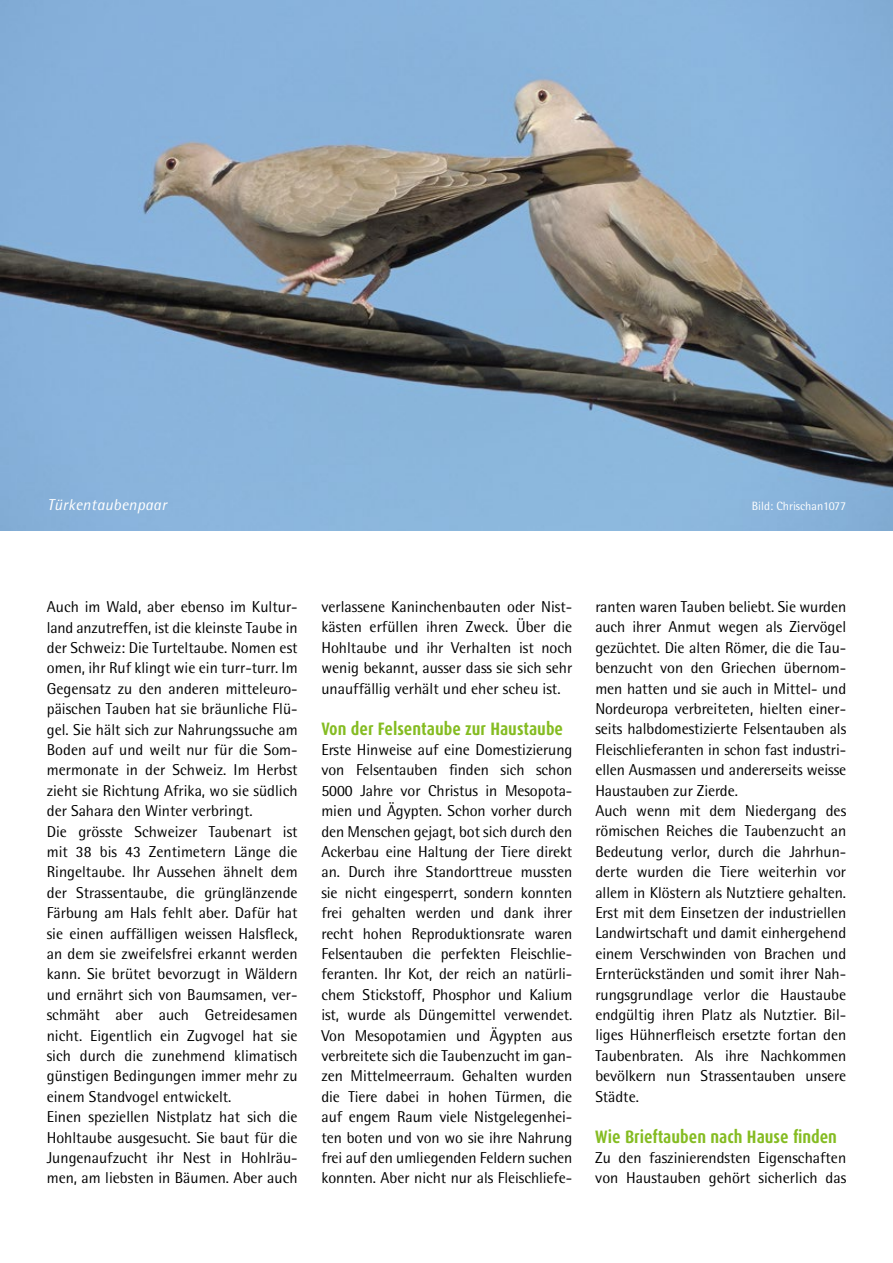
<style>
.page{position:relative;width:893px;height:1263px;background:#fff}
.page>*{position:absolute;margin:0;border:0;box-sizing:border-box;transform-origin:0 0}
.t1{font:700 18px "Dax Condensed";color:#85bc22}
.t2{font:15.75px/20.4px "Rotis Semi Sans";color:#000}
.t3{font:italic 15.75px "Rotis Semi Sans";letter-spacing:.015em;color:#fff}
.t4{font:12px "Rotis Semi Sans";color:#fff}
</style>
<div class="page">
<img style="left:0;top:0;width:893px;height:530px">
<p class="t3" style="left:48px;top:495px;width:121px">Türkentaubenpaar</p>
<p class="t4" style="left:752px;top:499px;width:96px">Bild: Chrischan1077</p>
<p class="t2" style="left:47px;top:596px;width:252px">Auch im Wald, aber ebenso im Kultur&shy;land anzutreffen, ist die kleinste Taube in der Schweiz: Die Turteltaube. Nomen est omen, ihr Ruf klingt wie ein turr-turr. Im Gegensatz zu den anderen mitteleuro&shy;päischen Tauben hat sie bräunliche Flü&shy;gel. Sie hält sich zur Nahrungssuche am Boden auf und weilt nur für die Som&shy;mermonate in der Schweiz. Im Herbst zieht sie Richtung Afrika, wo sie südlich der Sahara den Winter verbringt.<br>Die grösste Schweizer Taubenart ist mit 38 bis 43 Zentimetern Länge die Ringeltaube. Ihr Aussehen ähnelt dem der Strassentaube, die grünglänzende Färbung am Hals fehlt aber. Dafür hat sie einen auffälligen weissen Halsfleck, an dem sie zweifelsfrei erkannt werden kann. Sie brütet bevorzugt in Wäldern und ernährt sich von Baumsamen, ver&shy;schmäht aber auch Getreidesamen nicht. Eigentlich ein Zugvogel hat sie sich durch die zunehmend klimatisch günstigen Bedingungen immer mehr zu einem Standvogel entwickelt.<br>Einen speziellen Nistplatz hat sich die Hohltaube ausgesucht. Sie baut für die Jungenaufzucht ihr Nest in Hohlräu&shy;men, am liebsten in Bäumen. Aber auch</p>
<p class="t2" style="left:321px;top:596px;width:252px;text-align:justify">verlassene Kaninchenbauten oder Nist&shy;kästen erfüllen ihren Zweck. Über die Hohltaube und ihr Verhalten ist noch wenig bekannt, ausser dass sie sich sehr unauffällig verhält und eher scheu ist.</p>
<p class="t1" style="left:321px;top:718px;width:243px">Von der Felsentaube zur Haustaube</p>
<p class="t2" style="left:321px;top:739px;width:252px;text-align:justify">Erste Hinweise auf eine Domestizierung von Felsentauben finden sich schon 5000 Jahre vor Christus in Mesopota&shy;mien und Ägypten. Schon vorher durch den Menschen gejagt, bot sich durch den Ackerbau eine Haltung der Tiere direkt an. Durch ihre Standorttreue mussten sie nicht eingesperrt, sondern konnten frei gehalten werden und dank ihrer recht hohen Reproduktionsrate waren Felsentauben die perfekten Fleischlie&shy;feranten. Ihr Kot, der reich an natürli&shy;chem Stickstoff, Phosphor und Kalium ist, wurde als Düngemittel verwendet.<br>Von Mesopotamien und Ägypten aus verbreitete sich die Taubenzucht im gan&shy;zen Mittelmeerraum. Gehalten wurden die Tiere dabei in hohen Türmen, die auf engem Raum viele Nistgelegenhei&shy;ten boten und von wo sie ihre Nahrung frei auf den umliegenden Feldern suchen konnten. Aber nicht nur als Fleischliefe-</p>
<p class="t2" style="left:595px;top:596px;width:252px">ranten waren Tauben beliebt. Sie wurden auch ihrer Anmut wegen als Ziervögel gezüchtet. Die alten Römer, die die Tau&shy;benzucht von den Griechen übernom&shy;men hatten und sie auch in Mittel- und Nordeuropa verbreiteten, hielten einer&shy;seits halbdomestizierte Felsentauben als Fleischlieferanten in schon fast industri&shy;ellen Ausmassen und andererseits weisse Haustauben zur Zierde.<br>Auch wenn mit dem Niedergang des römischen Reiches die Taubenzucht an Bedeutung verlor, durch die Jahrhun&shy;derte wurden die Tiere weiterhin vor allem in Klöstern als Nutztiere gehalten.<br>Erst mit dem Einsetzen der industriellen Landwirtschaft und damit einhergehend einem Verschwinden von Brachen und Ernterückständen und somit ihrer Nah&shy;rungsgrundlage verlor die Haustaube endgültig ihren Platz als Nutztier. Bil&shy;liges Hühnerfleisch ersetzte fortan den Taubenbraten. Als ihre Nachkommen bevölkern nun Strassentauben unsere Städte.</p>
<p class="t1" style="left:595px;top:1126px;width:243px">Wie Brieftauben nach Hause finden</p>
<p class="t2" style="left:595px;top:1147px;width:252px">Zu den faszinierendsten Eigenschaften von Haustauben gehört sicherlich das</p>
</div>
